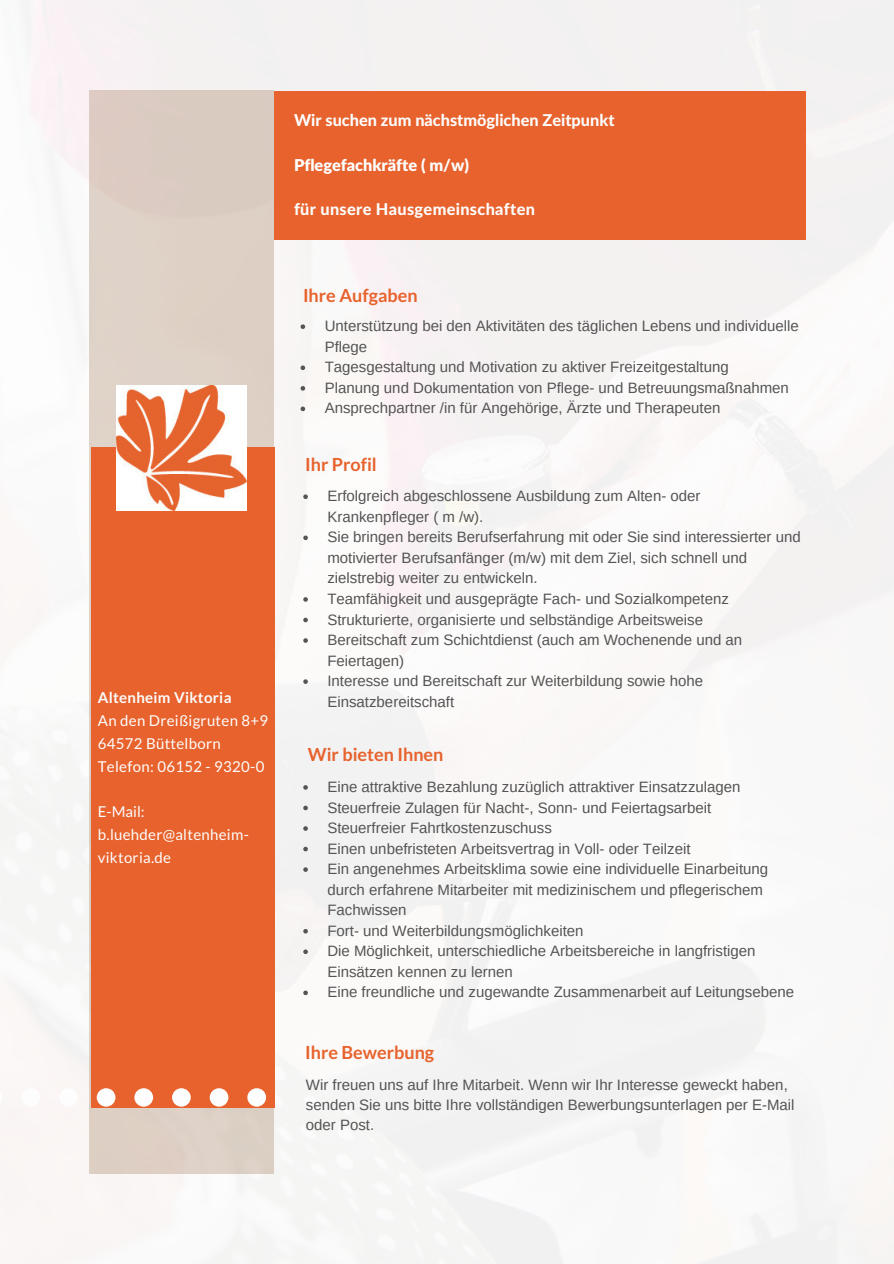
<style>
.page{position:relative;width:894px;height:1264px;background:#fff}
.page>*{position:absolute;margin:0;border:0;box-sizing:border-box;transform-origin:0 0}
.t1{font:700 18px "Lato";color:#e7622c}
.t2{font:800 16.35px "Lato Latin";color:#fdfdfd}
.t3{font:800 16.35px "Lato Latin";letter-spacing:.02em;color:#fdfdfd}
.t4{font:900 16.35px "Lato Latin";color:#fdfdfd}
.t5{font:15px/20.5px "Arimo";color:#545454}
.t6{font:15px/22.8px "Lato";letter-spacing:.02em;color:#fdfdfd}
.t7{font:700 15px "Lato";letter-spacing:.02em;color:#fdfdfd}
</style>
<div class="page">
<div style="left:0;top:0;width:893px;height:1263px;background:#f9f7f6"></div>
<div style="left:273px;top:91px;width:532px;height:149px;background:#e7622c"></div>
<div style="left:89px;top:90px;width:185px;height:1083px;background:#decfc4"></div>
<div style="left:91px;top:448px;width:183px;height:659px;background:#e7622c"></div>
<svg style="left:0;top:1088px;width:266px;height:18px"></svg>
<svg style="left:300px;top:324px;width:5px;height:5px"></svg>
<svg style="left:300px;top:365px;width:5px;height:5px"></svg>
<svg style="left:300px;top:386px;width:5px;height:4px"></svg>
<svg style="left:300px;top:406px;width:5px;height:5px"></svg>
<svg style="left:303px;top:494px;width:5px;height:5px"></svg>
<svg style="left:303px;top:535px;width:5px;height:5px"></svg>
<svg style="left:303px;top:597px;width:5px;height:4px"></svg>
<svg style="left:303px;top:617px;width:5px;height:5px"></svg>
<svg style="left:303px;top:638px;width:5px;height:5px"></svg>
<svg style="left:303px;top:679px;width:5px;height:5px"></svg>
<svg style="left:303px;top:785px;width:5px;height:4px"></svg>
<svg style="left:303px;top:805px;width:5px;height:5px"></svg>
<svg style="left:303px;top:826px;width:5px;height:4px"></svg>
<svg style="left:303px;top:846px;width:5px;height:5px"></svg>
<svg style="left:303px;top:867px;width:5px;height:4px"></svg>
<svg style="left:303px;top:929px;width:5px;height:4px"></svg>
<svg style="left:303px;top:949px;width:5px;height:5px"></svg>
<svg style="left:303px;top:990px;width:5px;height:5px"></svg>
<img style="left:116px;top:385px;width:130px;height:125px">
<p class="t2" style="left:294px;top:110px;width:322px">Wir suchen zum nächstmöglichen Zeitpunkt</p>
<p class="t4" style="left:294px;top:154px;width:176px">Pflegefachkräfte ( m/w)</p>
<p class="t3" style="left:294px;top:199px;width:242px">für unsere Hausgemeinschaften</p>
<p class="t7" style="left:98px;top:688px;width:135px">Altenheim Viktoria</p>
<p class="t6" style="left:98px;top:708px;width:172px">An den Dreißigruten 8+9<br>64572 Büttelborn<br>Telefon: 06152 - 9320-0</p>
<p class="t6" style="left:98px;top:800px;width:152px">E-Mail: b.luehder@altenheim&shy;viktoria.de</p>
<p class="t1" style="left:303px;top:284px;width:116px">Ihre Aufgaben</p>
<p class="t5" style="left:324px;top:316px;width:475px">Unterstützung bei den Aktivitäten des täglichen Lebens und individuelle Pflege<br>Tagesgestaltung und Motivation zu aktiver Freizeitgestaltung<br>Planung und Dokumentation von Pflege- und Betreuungsmaßnahmen Ansprechpartner /in für Angehörige, Ärzte und Therapeuten</p>
<p class="t1" style="left:305px;top:453px;width:73px">Ihr Profil</p>
<p class="t5" style="left:327px;top:486px;width:474px">Erfolgreich abgeschlossene Ausbildung zum Alten- oder Krankenpfleger ( m /w).<br>Sie bringen bereits Berufserfahrung mit oder Sie sind interessierter und motivierter Berufsanfänger (m/w) mit dem Ziel, sich schnell und zielstrebig weiter zu entwickeln.<br>Teamfähigkeit und ausgeprägte Fach- und Sozialkompetenz Strukturierte, organisierte und selbständige Arbeitsweise<br>Bereitschaft zum Schichtdienst (auch am Wochenende und an Feiertagen)<br>Interesse und Bereitschaft zur Weiterbildung sowie hohe Einsatzbereitschaft</p>
<p class="t1" style="left:308px;top:743px;width:137px">Wir bieten Ihnen</p>
<p class="t5" style="left:327px;top:776px;width:468px">Eine attraktive Bezahlung zuzüglich attraktiver Einsatzzulagen Steuerfreie Zulagen für Nacht-, Sonn- und Feiertagsarbeit<br>Steuerfreier Fahrtkostenzuschuss<br>Einen unbefristeten Arbeitsvertrag in Voll- oder Teilzeit<br>Ein angenehmes Arbeitsklima sowie eine individuelle Einarbeitung durch erfahrene Mitarbeiter mit medizinischem und pflegerischem Fachwissen<br>Fort- und Weiterbildungsmöglichkeiten<br>Die Möglichkeit, unterschiedliche Arbeitsbereiche in langfristigen Einsätzen kennen zu lernen<br>Eine freundliche und zugewandte Zusammenarbeit auf Leitungsebene</p>
<p class="t1" style="left:305px;top:1041px;width:130px">Ihre Bewerbung</p>
<p class="t5" style="left:306px;top:1075px;width:490px;line-height:19.8px">Wir freuen uns auf Ihre Mitarbeit. Wenn wir Ihr Interesse geweckt haben, senden Sie uns bitte Ihre vollständigen Bewerbungsunterlagen per E-Mail oder Post.</p>
</div>
